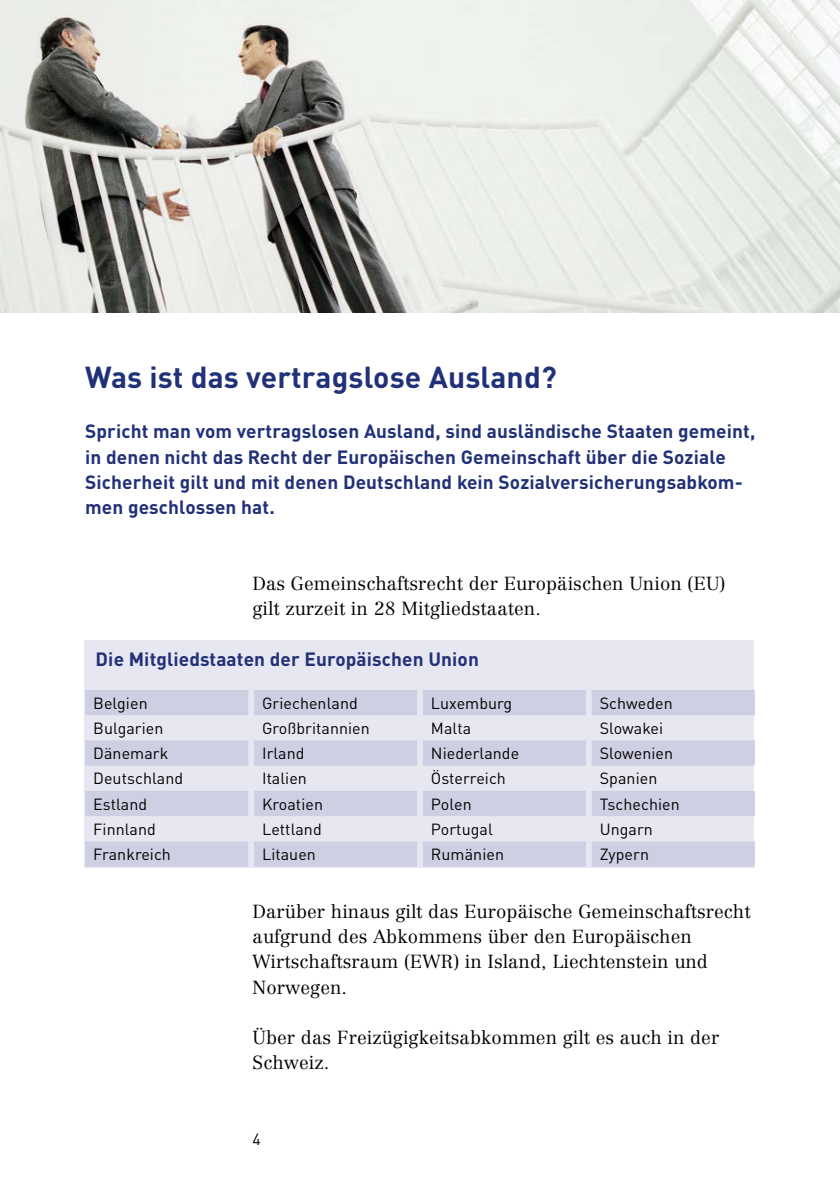
<style>
.page{position:relative;width:840px;height:1191px;background:#fff}
.page>*{position:absolute;margin:0;border:0;box-sizing:border-box;transform-origin:0 0}
.t1{font:700 30px "DIN Pro";letter-spacing:.005em;color:#213178}
.t2{font:700 19px/25.2px "DIN Pro";letter-spacing:.005em;color:#213178}
.t3{font:300 18.6px/25.2px "Centennial LT Pro";letter-spacing:.005em;color:#000}
.t4{font:16px/25.2px "DIN Pro";letter-spacing:.005em;color:#000}
</style>
<div class="page">
<img style="left:0;top:0;width:839px;height:312px">
<div style="left:84px;top:640px;width:669px;height:227px;background:#e7e7f1"></div>
<div style="left:85px;top:690px;width:163px;height:25px;background:#cfcfe3"></div>
<div style="left:85px;top:740px;width:163px;height:25px;background:#cfcfe3"></div>
<div style="left:85px;top:791px;width:163px;height:25px;background:#cfcfe3"></div>
<div style="left:85px;top:841px;width:163px;height:25px;background:#cfcfe3"></div>
<div style="left:254px;top:690px;width:163px;height:25px;background:#cfcfe3"></div>
<div style="left:254px;top:740px;width:163px;height:25px;background:#cfcfe3"></div>
<div style="left:254px;top:791px;width:163px;height:25px;background:#cfcfe3"></div>
<div style="left:254px;top:841px;width:163px;height:25px;background:#cfcfe3"></div>
<div style="left:422px;top:690px;width:163px;height:25px;background:#cfcfe3"></div>
<div style="left:422px;top:740px;width:163px;height:25px;background:#cfcfe3"></div>
<div style="left:422px;top:791px;width:163px;height:25px;background:#cfcfe3"></div>
<div style="left:422px;top:841px;width:163px;height:25px;background:#cfcfe3"></div>
<div style="left:591px;top:690px;width:163px;height:25px;background:#cfcfe3"></div>
<div style="left:591px;top:740px;width:163px;height:25px;background:#cfcfe3"></div>
<div style="left:591px;top:791px;width:163px;height:25px;background:#cfcfe3"></div>
<div style="left:591px;top:841px;width:163px;height:25px;background:#cfcfe3"></div>
<h1 class="t1" style="left:85px;top:352px;width:473px">Was ist das vertragslose Ausland?</h1>
<p class="t2" style="left:85px;top:417px;width:671px">Spricht man vom vertragslosen Ausland, sind ausländische Staaten gemeint, in denen nicht das Recht der Europäischen Gemeinschaft über die Soziale Sicherheit gilt und mit denen Deutschland kein Sozialversicherungsabkom&shy;men geschlossen hat.</p>
<p class="t3" style="left:252px;top:570px;width:474px">Das Gemeinschaftsrecht der Europäischen Union (EU) gilt zurzeit in 28 Mitgliedstaaten.</p>
<p class="t2" style="left:96px;top:644px;width:384px">Die Mitgliedstaaten der Europäischen Union</p>
<p class="t4" style="left:93px;top:688px;width:91px">Belgien<br>Bulgarien<br>Dänemark<br>Deutschland<br>Estland<br>Finnland<br>Frankreich</p>
<p class="t4" style="left:262px;top:688px;width:109px">Griechenland<br>Großbritannien<br>Irland<br>Italien<br>Kroatien<br>Lettland<br>Litauen</p>
<p class="t4" style="left:430px;top:688px;width:90px">Luxemburg<br>Malta<br>Niederlande<br>Österreich<br>Polen<br>Portugal<br>Rumänien</p>
<p class="t4" style="left:599px;top:688px;width:82px">Schweden<br>Slowakei<br>Slowenien<br>Spanien<br>Tschechien<br>Ungarn<br>Zypern</p>
<p class="t3" style="left:252px;top:898px;width:499px">Darüber hinaus gilt das Europäische Gemeinschaftsrecht aufgrund des Abkommens über den Europäischen Wirtschaftsraum (EWR) in Island, Liechtenstein und Norwegen.</p>
<p class="t3" style="left:252px;top:1024px;width:468px">Über das Freizügigkeitsabkommen gilt es auch in der<br>Schweiz.</p>
<p class="t4" style="left:252px;top:1125px;width:10px">4</p>
</div>
